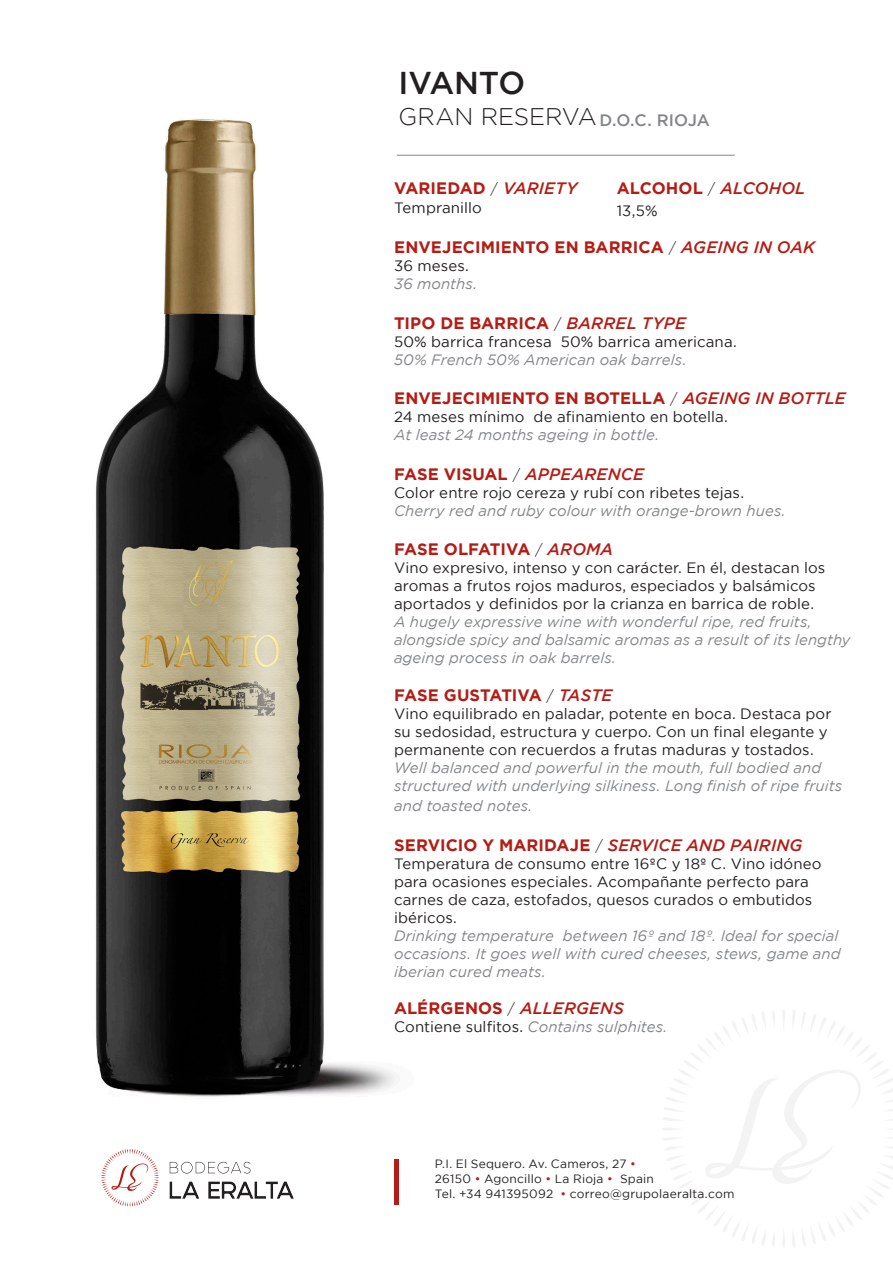
<style>
.page{position:relative;width:893px;height:1263px;background:#fff}
.page>*{position:absolute;margin:0;border:0;box-sizing:border-box;transform-origin:0 0}
.t1{font:500 31.5px "Gotham";letter-spacing:-.01em;color:#231f20}
.t2{font:300 24px "Gotham";color:#231f20}
.t3{font:700 16.5px "Gotham";letter-spacing:.005em;color:#b41d15}
.t4{font:500 16.5px "Gotham";letter-spacing:-.005em;color:#848689}
.t5{font:15px/18px "Gotham";letter-spacing:.005em;color:#231f20}
.t6{font:italic 15px/18px "Gotham";letter-spacing:.005em;color:#848689}
.t7{font:12px "Gotham";letter-spacing:.015em;color:#231f20}
.s1{font-weight:300;font-size:15px;color:#231f20}
.s2{font-weight:500;font-style:italic}
.s3{font-style:normal;color:#231f20}
.s4{color:#b41d15}
</style>
<div class="page">
<img style="left:95px;top:119px;width:325px;height:978px">
<svg style="left:101px;top:1149px;width:58px;height:57px"></svg>
<svg style="left:169px;top:1181px;width:31px;height:18px"></svg>
<svg style="left:208px;top:1181px;width:86px;height:18px"></svg>
<svg style="left:170px;top:1162px;width:81px;height:11px"></svg>
<svg style="left:662px;top:1010px;width:231px;height:237px"></svg>
<div style="left:394px;top:1159px;width:5px;height:46px;background:#b41d15"></div>
<hr style="left:397px;top:155px;width:338px;height:1px;background:#848689">
<p class="t1" style="left:399px;top:62px;width:128px">IVANTO</p>
<p class="t2" style="left:399px;top:102px;width:200px">GRAN RESERVA</p>
<p class="t4" style="left:599px;top:109px;width:112px">D.O.C. RIOJA</p>
<p class="t3" style="left:617px;top:177px;width:190px">ALCOHOL <span class="s1">/</span> <span class="s2">ALCOHOL</span></p>
<p class="t5" style="left:617px;top:201px;width:42px">13,5%</p>
<p class="t3" style="left:394px;top:177px;width:185px">VARIEDAD <span class="s1">/</span> <span class="s2">VARIETY</span></p>
<p class="t5" style="left:394px;top:199px;width:89px">Tempranillo</p>
<p class="t3" style="left:394px;top:236px;width:423px">ENVEJECIMIENTO EN BARRICA <span class="s1">/</span> <span class="s2">AGEING IN OAK</span></p>
<p class="t5" style="left:394px;top:256px;width:76px">36 meses.</p>
<p class="t6" style="left:394px;top:274px;width:85px">36 months.</p>
<p class="t3" style="left:394px;top:312px;width:293px">TIPO DE BARRICA <span class="s1">/</span> <span class="s2">BARREL TYPE</span></p>
<p class="t5" style="left:394px;top:332px;width:344px">50% barrica francesa 50% barrica americana.</p>
<p class="t6" style="left:394px;top:350px;width:294px">50% French 50% American oak barrels.</p>
<p class="t3" style="left:394px;top:387px;width:453px">ENVEJECIMIENTO EN BOTELLA <span class="s1">/</span> <span class="s2">AGEING IN BOTTLE</span></p>
<p class="t5" style="left:394px;top:408px;width:335px">24 meses mínimo de afinamiento en botella.</p>
<p class="t6" style="left:394px;top:426px;width:267px">At least 24 months ageing in bottle.</p>
<p class="t3" style="left:394px;top:463px;width:251px">FASE VISUAL <span class="s1">/</span> <span class="s2">APPEARENCE</span></p>
<p class="t5" style="left:394px;top:483px;width:351px">Color entre rojo cereza y rubí con ribetes tejas.</p>
<p class="t6" style="left:394px;top:501px;width:393px">Cherry red and ruby colour with orange-brown hues.</p>
<p class="t3" style="left:394px;top:539px;width:221px">FASE OLFATIVA <span class="s1">/</span> <span class="s2">AROMA</span></p>
<p class="t5" style="left:394px;top:559px;width:433px">Vino expresivo, intenso y con carácter. En él, destacan los aromas a frutos rojos maduros, especiados y balsámicos aportados y definidos por la crianza en barrica de roble.</p>
<p class="t6" style="left:394px;top:613px;width:458px">A hugely expressive wine with wonderful ripe, red fruits, alongside spicy and balsamic aromas as a result of its lengthy ageing process in oak barrels.</p>
<p class="t3" style="left:394px;top:684px;width:220px">FASE GUSTATIVA <span class="s1">/</span> <span class="s2">TASTE</span></p>
<p class="t5" style="left:394px;top:705px;width:439px">Vino equilibrado en paladar, potente en boca. Destaca por su sedosidad, estructura y cuerpo. Con un final elegante y permanente con recuerdos a frutas maduras y tostados.</p>
<p class="t6" style="left:394px;top:759px;width:450px">Well balanced and powerful in the mouth, full bodied and structured with underlying silkiness. Long finish of ripe fruits</p>
<p class="t6" style="left:394px;top:796px;width:140px">and toasted notes.</p>
<p class="t3" style="left:394px;top:834px;width:410px">SERVICIO Y MARIDAJE <span class="s1">/</span> <span class="s2">SERVICE AND PAIRING</span></p>
<p class="t5" style="left:394px;top:854px;width:429px">Temperatura de consumo entre 16ºC y 18º C. Vino idóneo para ocasiones especiales. Acompañante perfecto para carnes de caza, estofados, quesos curados o embutidos ibéricos.</p>
<p class="t6" style="left:394px;top:926px;width:448px">Drinking temperature between 16º and 18º. Ideal for special occasions. It goes well with cured cheeses, stews, game and iberian cured meats.</p>
<p class="t3" style="left:394px;top:998px;width:231px">ALÉRGENOS <span class="s1">/</span> <span class="s2">ALLERGENS</span></p>
<p class="t6" style="left:394px;top:1018px;width:275px"><span class="s3">Contiene sulfitos.</span> Contains sulphites.</p>
<p class="t7" style="left:435px;top:1156px;width:203px">P.I. El Sequero. Av. Cameros, 27 <span class="s4">•</span></p>
<p class="t7" style="left:435px;top:1171px;width:221px">26150 <span class="s4">•</span> Agoncillo <span class="s4">•</span> La Rioja <span class="s4">•</span> Spain</p>
<p class="t7" style="left:435px;top:1186px;width:301px">Tel. +34 941395092 <span class="s4">•</span> correo@grupolaeralta.com</p>
</div>
